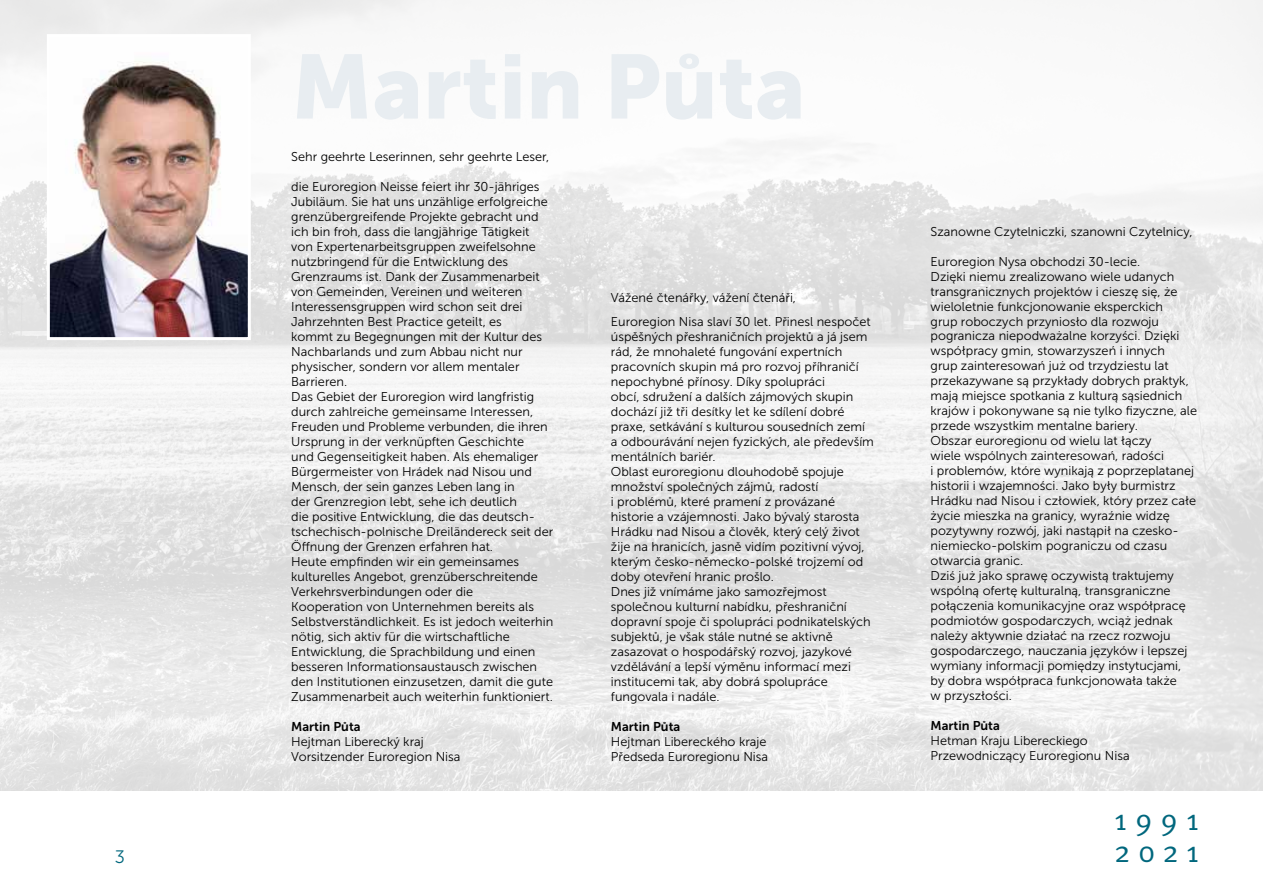
<style>
.page{position:relative;width:1263px;height:893px;background:#fff}
.page>*{position:absolute;margin:0;border:0;box-sizing:border-box;transform-origin:0 0}
.t1{font:30px/32.4px "Meta Pro";letter-spacing:.26em;color:#00677d}
.t2{font:18px "Museo Sans 300";color:#00677d}
.t3{font:12.75px/15px "Museo Sans 300";color:#000}
.t4{font:12.75px "Museo Sans 700";color:#000}
</style>
<div class="page">
<img style="left:0;top:0;width:1263px;height:791px">
<img style="left:51px;top:38px;width:196px;height:298px">
<div style="left:47px;top:34px;width:204px;height:306px;border:3px solid #fff"></div>
<h2 class="t2" style="left:115px;top:847px;width:12px">3</h2>
<p class="t3" style="left:291px;top:149px;width:260px">Sehr geehrte Leserinnen, sehr geehrte Leser,</p>
<p class="t3" style="left:291px;top:179px;width:263px">die Euroregion Neisse feiert ihr 30-jähriges Jubiläum. Sie hat uns unzählige erfolgreiche grenzübergreifende Projekte gebracht und ich bin froh, dass die langjährige Tätigkeit von Expertenarbeitsgruppen zweifelsohne nutzbringend für die Entwicklung des Grenzraums ist. Dank der Zusammenarbeit von Gemeinden, Vereinen und weiteren Interessensgruppen wird schon seit drei Jahrzehnten Best Practice geteilt, es<br>kommt zu Begegnungen mit der Kultur des Nachbarlands und zum Abbau nicht nur physischer, sondern vor allem mentaler Barrieren.<br>Das Gebiet der Euroregion wird langfristig durch zahlreiche gemeinsame Interessen, Freuden und Probleme verbunden, die ihren Ursprung in der verknüpften Geschichte<br>und Gegenseitigkeit haben. Als ehemaliger Bürgermeister von Hrádek nad Nisou und Mensch, der sein ganzes Leben lang in<br>der Grenzregion lebt, sehe ich deutlich<br>die positive Entwicklung, die das deutsch&shy;tschechisch-polnische Dreiländereck seit der Öffnung der Grenzen erfahren hat.<br>Heute empfinden wir ein gemeinsames kulturelles Angebot, grenzüberschreitende Verkehrsverbindungen oder die<br>Kooperation von Unternehmen bereits als Selbstverständlichkeit. Es ist jedoch weiterhin nötig, sich aktiv für die wirtschaftliche Entwicklung, die Sprachbildung und einen besseren Informationsaustausch zwischen den Institutionen einzusetzen, damit die gute Zusammenarbeit auch weiterhin funktioniert.</p>
<p class="t4" style="left:291px;top:719px;width:71px">Martin Půta</p>
<p class="t3" style="left:291px;top:734px;width:171px">Hejtman Liberecký kraj<br>Vorsitzender Euroregion Nisa</p>
<p class="t3" style="left:611px;top:286px;width:261px;line-height:23.5px">Vážené čtenářky, vážení čtenáři,<br>Euroregion Nisa slaví 30 let. Přinesl nespočet</p>
<p class="t3" style="left:611px;top:329px;width:265px">úspěšných přeshraničních projektů a já jsem rád, že mnohaleté fungování expertních pracovních skupin má pro rozvoj příhraničí nepochybné přínosy. Díky spolupráci<br>obcí, sdružení a dalších zájmových skupin dochází již tři desítky let ke sdílení dobré praxe, setkávání s kulturou sousedních zemí a odbourávání nejen fyzických, ale především mentálních bariér.<br>Oblast euroregionu dlouhodobě spojuje množství společných zájmů, radostí<br>i problémů, které pramení z provázané historie a vzájemnosti. Jako bývalý starosta Hrádku nad Nisou a člověk, který celý život žije na hranicích, jasně vidím pozitivní vývoj, kterým česko-německo-polské trojzemí od doby otevření hranic prošlo.<br>Dnes již vnímáme jako samozřejmost společnou kulturní nabídku, přeshraniční dopravní spoje či spolupráci podnikatelských subjektů, je však stále nutné se aktivně zasazovat o hospodářský rozvoj, jazykové vzdělávání a lepší výměnu informací mezi institucemi tak, aby dobrá spolupráce fungovala i nadále.</p>
<p class="t4" style="left:611px;top:719px;width:71px">Martin Půta</p>
<p class="t3" style="left:611px;top:734px;width:159px">Hejtman Libereckého kraje<br>Předseda Euroregionu Nisa</p>
<p class="t3" style="left:930px;top:224px;width:263px">Szanowne Czytelniczki, szanowni Czytelnicy,</p>
<p class="t3" style="left:930px;top:254px;width:268px">Euroregion Nysa obchodzi 30-lecie.<br>Dzięki niemu zrealizowano wiele udanych transgranicznych projektów i cieszę się, że wieloletnie funkcjonowanie eksperckich<br>grup roboczych przyniosło dla rozwoju pogranicza niepodważalne korzyści. Dzięki współpracy gmin, stowarzyszeń i innych<br>grup zainteresowań już od trzydziestu lat przekazywane są przykłady dobrych praktyk, mają miejsce spotkania z kulturą sąsiednich krajów i pokonywane są nie tylko fizyczne, ale przede wszystkim mentalne bariery.<br>Obszar euroregionu od wielu lat łączy<br>wiele wspólnych zainteresowań, radości<br>i problemów, które wynikają z poprzeplatanej historii i wzajemności. Jako były burmistrz Hrádku nad Nisou i człowiek, który przez całe życie mieszka na granicy, wyraźnie widzę pozytywny rozwój, jaki nastąpił na czesko&shy;niemiecko-polskim pograniczu od czasu otwarcia granic.<br>Dziś już jako sprawę oczywistą traktujemy wspólną ofertę kulturalną, transgraniczne połączenia komunikacyjne oraz współpracę podmiotów gospodarczych, wciąż jednak należy aktywnie działać na rzecz rozwoju gospodarczego, nauczania języków i lepszej wymiany informacji pomiędzy instytucjami, by dobra współpraca funkcjonowała także<br>w przyszłości.</p>
<p class="t4" style="left:930px;top:719px;width:71px">Martin Půta</p>
<p class="t3" style="left:930px;top:734px;width:201px">Hetman Kraju Libereckiego<br>Przewodniczący Euroregionu Nisa</p>
<h1 class="t1" style="left:1114px;top:804px;width:87px">1991<br>2021</h1>
</div>
